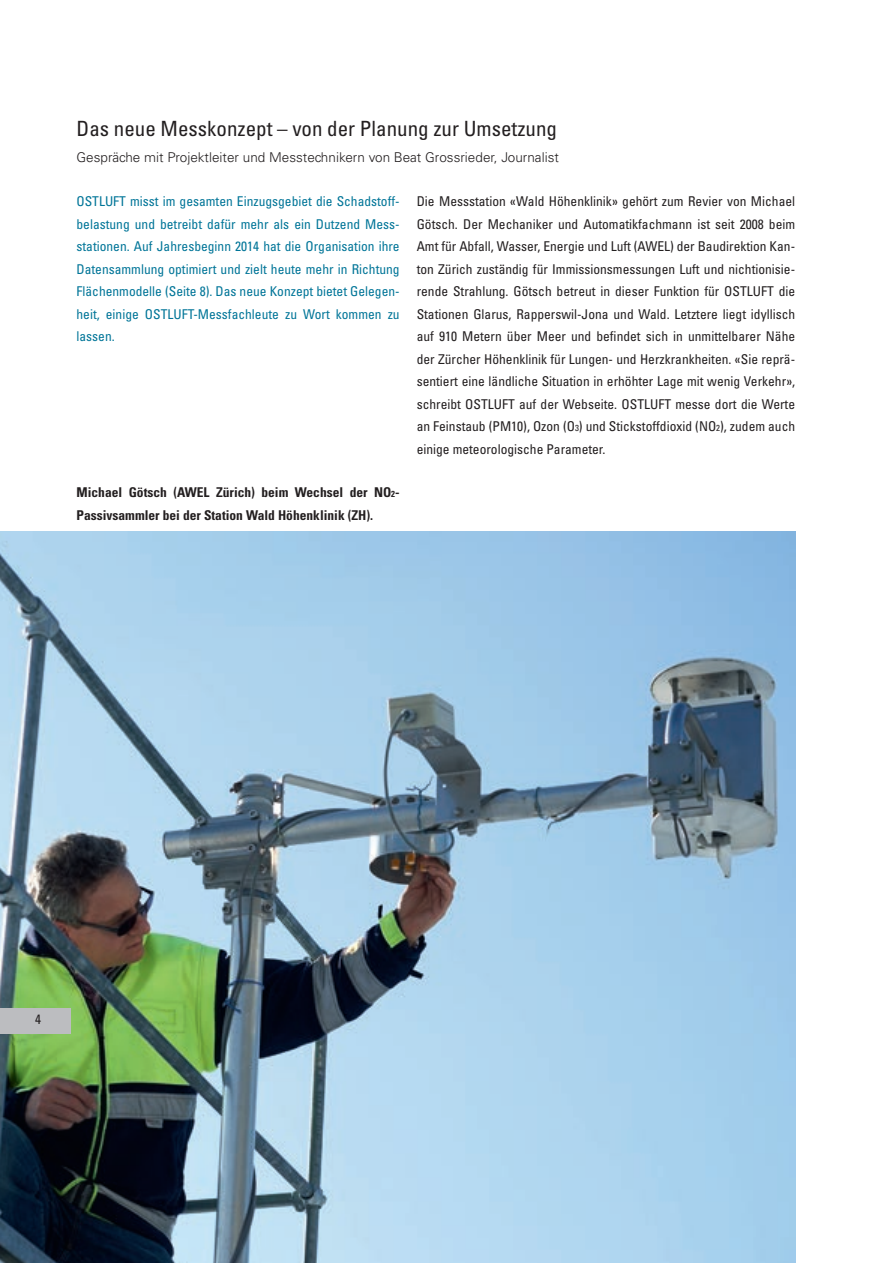
<style>
.page{position:relative;width:893px;height:1263px;background:#fff}
.page>*{position:absolute;margin:0;border:0;box-sizing:border-box;transform-origin:0 0}
.t1{font:condensed 21px "Univers";color:#231f20}
.t2{font:condensed 13.5px/22.5px "Univers";color:#231f20;text-align:justify}
.t3{font:condensed 13.5px/22.5px "Univers";color:#007598;text-align:justify}
.t4{font:700 condensed 13.5px/22.5px "Univers";color:#231f20}
.t5{font:300 13.5px "Univers";color:#231f20}
.s1{font-size:8.7px}
</style>
<div class="page">
<img style="left:0;top:531px;width:795px;height:732px">
<div style="left:0;top:1008px;width:71px;height:25px;background:#bcbdc0"></div>
<h1 class="t1" style="left:77px;top:115px;width:482px">Das neue Messkonzept – von der Planung zur Umsetzung</h1>
<p class="t5" style="left:77px;top:149px;width:484px">Gespräche mit Projektleiter und Messtechnikern von Beat Grossrieder, Journalist</p>
<p class="t3" style="left:77px;top:190px;width:325px">OSTLUFT misst im gesamten Einzugsgebiet die Schadstoff&shy;belastung und betreibt dafür mehr als ein Dutzend Mess&shy;stationen. Auf Jahresbeginn 2014 hat die Organisation ihre Datensammlung optimiert und zielt heute mehr in Richtung Flächenmodelle (Seite 8). Das neue Konzept bietet Gelegen&shy;heit, einige OSTLUFT-Messfachleute zu Wort kommen zu lassen.</p>
<p class="t2" style="left:417px;top:190px;width:380px">Die Messstation «Wald Höhenklinik» gehört zum Revier von Michael Götsch. Der Mechaniker und Automatikfachmann ist seit 2008 beim Amt für Abfall, Wasser, Energie und Luft (AWEL) der Baudirektion Kan&shy;ton Zürich zuständig für Immissionsmessungen Luft und nichtionisie&shy;rende Strahlung. Götsch betreut in dieser Funktion für OSTLUFT die Stationen Glarus, Rapperswil-Jona und Wald. Letztere liegt idyllisch auf 910 Metern über Meer und befindet sich in unmittelbarer Nähe der Zürcher Höhenklinik für Lungen- und Herzkrankheiten. «Sie reprä&shy;sentiert eine ländliche Situation in erhöhter Lage mit wenig Verkehr», schreibt OSTLUFT auf der Webseite. OSTLUFT messe dort die Werte an Feinstaub (PM10), Ozon (O<span class="s1">3</span>) und Stickstoffdioxid (NO<span class="s1">2</span>), zudem auch einige meteorologische Parameter.</p>
<p class="t4" style="left:77px;top:481px;width:325px">Michael Götsch (AWEL Zürich) beim Wechsel der NO<span class="s1">2</span>-<br>Passivsammler bei der Station Wald Höhenklinik (ZH).</p>
<p class="t2" style="left:35px;top:1008px;width:7px">4</p>
</div>
